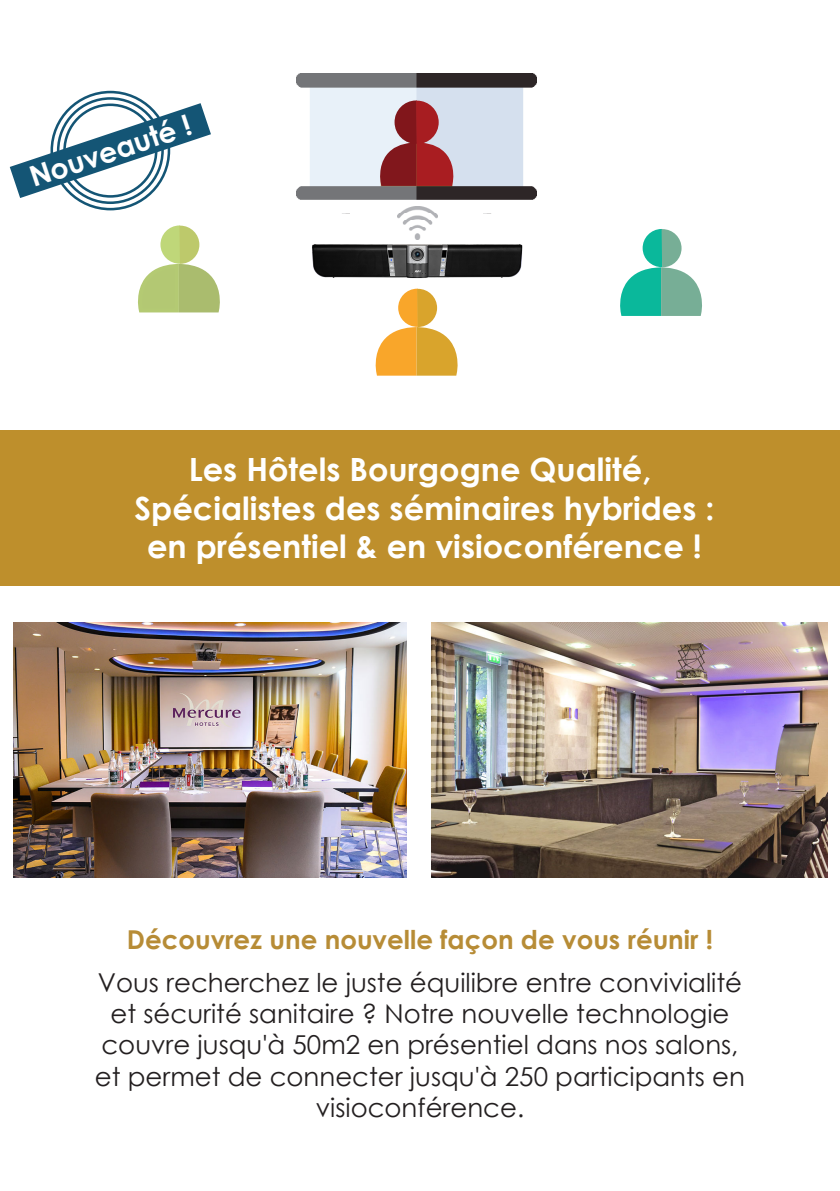
<style>
.page{position:relative;width:840px;height:1191px;background:#fff}
.page>*{position:absolute;margin:0;border:0;box-sizing:border-box;transform-origin:0 0}
.t1{font:700 32px "Century Gothic";color:#fff}
.t2{font:700 28.4px "Century Gothic";color:#fff}
.t3{font:26px/31.2px "Century Gothic";color:#231f20;text-align:center}
.t4{font:700 26px "Century Gothic";color:#b78c36}
</style>
<div class="page">
<div style="left:0;top:429px;width:839px;height:156px;background:#be8f2c"></div>
<img style="left:297px;top:73px;width:239px;height:127px">
<img style="left:397px;top:206px;width:40px;height:28px">
<img style="left:312px;top:234px;width:211px;height:55px">
<svg style="left:138px;top:225px;width:82px;height:88px"></svg>
<svg style="left:375px;top:289px;width:83px;height:87px"></svg>
<svg style="left:377px;top:100px;width:78px;height:88px;background:#ae666c"></svg>
<svg style="left:620px;top:229px;width:82px;height:87px"></svg>
<svg style="left:10px;top:103px;width:201px;height:95px"></svg>
<img style="left:14px;top:622px;width:392px;height:255px">
<img style="left:431px;top:622px;width:395px;height:255px">
<p class="t2" style="left:24px;top:158px;width:170px;rotate:-19deg">Nouveauté !</p>
<p class="t1" style="left:188px;top:445px;width:464px">Les Hôtels Bourgogne Qualité,</p>
<p class="t1" style="left:134px;top:483px;width:581px">Spécialistes des séminaires hybrides :</p>
<p class="t1" style="left:147px;top:522px;width:556px">en présentiel &amp; en visioconférence !</p>
<p class="t4" style="left:127px;top:919px;width:587px">Découvrez une nouvelle façon de vous réunir !</p>
<p class="t3" style="left:95px;top:966px;width:651px">Vous recherchez le juste équilibre entre convivialité et sécurité sanitaire ? Notre nouvelle technologie couvre jusqu'à 50m2 en présentiel dans nos salons, et permet de connecter jusqu'à 250 participants en visioconférence.</p>
</div>
